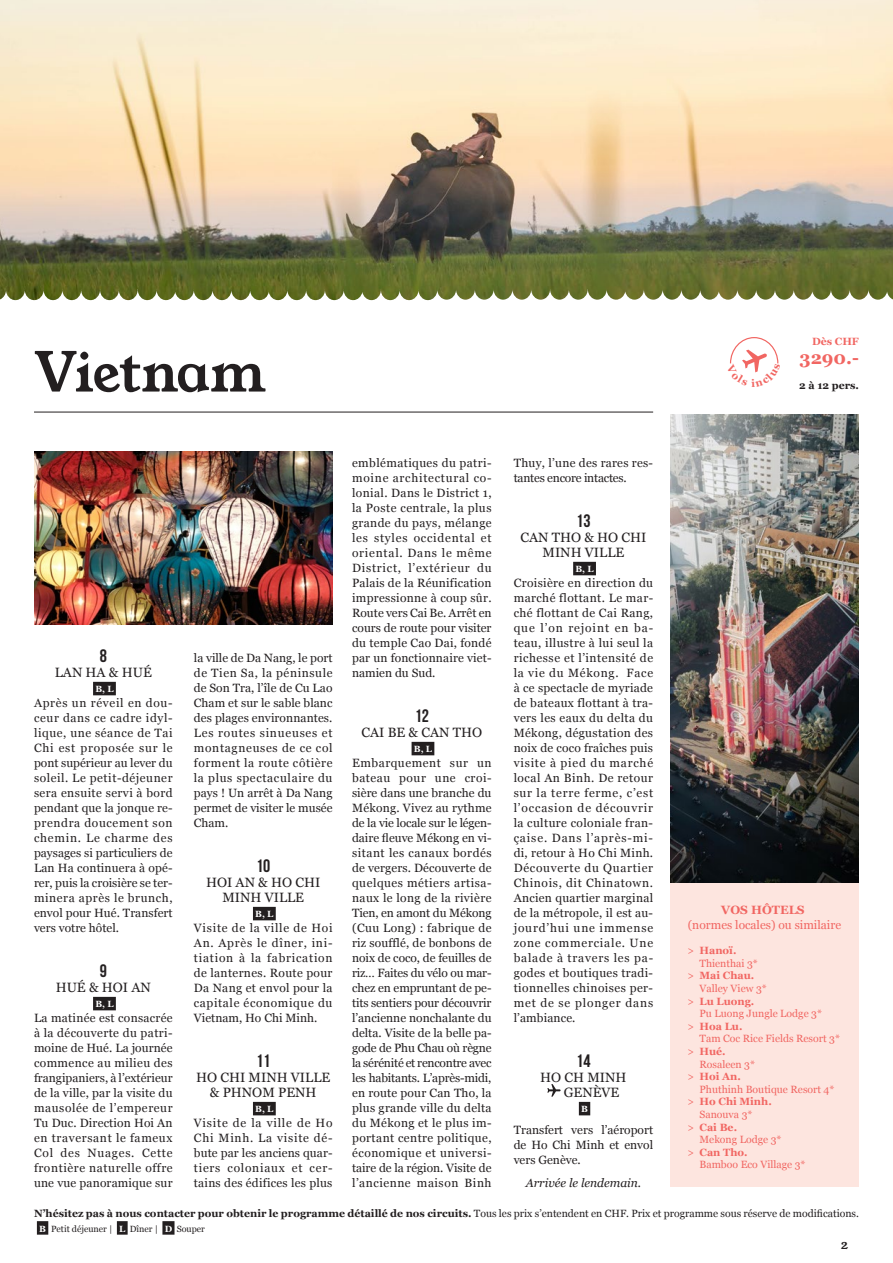
<style>
.page{position:relative;width:893px;height:1263px;background:#fff}
.page>*{position:absolute;margin:0;border:0;box-sizing:border-box;transform-origin:0 0}
.t1{font:54px "Young Serif";letter-spacing:-.025em;color:#231f20}
.t2{font:18px "Bebas Neue";color:#231f20}
.t3{font:700 18px "Georgia";color:#f16662}
.t4{font:13.5px/15px "Georgia";color:#231f20;text-align:center}
.t5{font:13.05px "Young Serif";color:#231f20}
.t6{font:12px/15px "Georgia";letter-spacing:.015em;color:#231f20;text-align:justify}
.t7{font:12px/15px "Georgia";letter-spacing:-.02em;color:#231f20}
.t8{font:12px "Georgia";color:#f16662}
.t9{font:italic 12px "Georgia";color:#231f20}
.t10{font:700 12px "Georgia";color:#f16662}
.t11{font:700 10.5px "Georgia";color:#231f20}
.t12{font:10.5px "Georgia";color:#f16662}
.t13{font:700 10.5px "Georgia";color:#f16662}
.t14{font:9px "Georgia";color:#231f20}
.t15{font:700 9px "Georgia";color:#fff}
.s1{font-weight:400}
.s2{font-weight:700;color:#fff}
</style>
<div class="page">
<hr style="left:34px;top:412px;width:619px;height:1px;background:#231f20">
<div style="left:37px;top:1221px;width:11px;height:14px;background:#231f20"></div>
<div style="left:117px;top:1221px;width:11px;height:14px;background:#231f20"></div>
<div style="left:162px;top:1221px;width:13px;height:14px;background:#231f20"></div>
<svg style="left:465px;top:0;width:428px;height:300px;background:#cbbe9e"></svg>
<img style="left:0;top:0;width:465px;height:300px">
<div style="left:670px;top:882px;width:189px;height:304px;background:#fde5df"></div>
<img style="left:670px;top:414px;width:189px;height:468px">
<div style="left:93px;top:682px;width:23px;height:13px;background:#231f20"></div>
<div style="left:93px;top:997px;width:23px;height:13px;background:#231f20"></div>
<div style="left:253px;top:907px;width:23px;height:13px;background:#231f20"></div>
<div style="left:253px;top:1102px;width:23px;height:13px;background:#231f20"></div>
<div style="left:412px;top:742px;width:22px;height:13px;background:#231f20"></div>
<div style="left:573px;top:562px;width:23px;height:13px;background:#231f20"></div>
<div style="left:579px;top:1102px;width:11px;height:13px;background:#231f20"></div>
<svg style="left:547px;top:1084px;width:14px;height:13px"></svg>
<img style="left:34px;top:452px;width:299px;height:172px">
<svg style="left:730px;top:337px;width:49px;height:36px"></svg>
<h1 class="t1" style="left:35px;top:335px;width:233px">Vietnam</h1>
<h2 class="t2" style="left:100px;top:645px;width:9px">8</h2>
<p class="t4" style="left:55px;top:664px;width:98px">LAN HA &amp; HUÉ</p>
<p class="t15" style="left:95px;top:682px;width:20px">B, L</p>
<p class="t6" style="left:34px;top:694px;width:140px">Après un réveil en dou&shy;ceur dans ce cadre idyl&shy;lique, une séance de Tai Chi est proposée sur le pont supérieur au lever du soleil. Le petit-déjeuner sera ensuite servi à bord pendant que la jonque re&shy;prendra doucement son chemin. Le charme des paysages si particuliers de Lan Ha continuera à opé&shy;rer, puis la croisière se ter&shy;minera après le brunch, envol pour Hué. Transfert vers votre hôtel.</p>
<h2 class="t2" style="left:100px;top:960px;width:9px">9</h2>
<p class="t4" style="left:56px;top:979px;width:97px">HUÉ &amp; HOI AN</p>
<p class="t15" style="left:95px;top:997px;width:20px">B, L</p>
<p class="t6" style="left:34px;top:1009px;width:140px">La matinée est consacrée à la découverte du patri&shy;moine de Hué. La journée commence au milieu des frangipaniers, à l’extérieur de la ville, par la visite du mausolée de l’empereur Tu Duc. Direction Hoi An en traversant le fameux Col des Nuages. Cette frontière naturelle offre une vue panoramique sur</p>
<p class="t6" style="left:194px;top:649px;width:140px">la ville de Da Nang, le port de Tien Sa, la péninsule de Son Tra, l’île de Cu Lao Cham et sur le sable blanc des plages environnantes.<br>Les routes sinueuses et montagneuses de ce col forment la route côtière la plus spectaculaire du pays ! Un arrêt à Da Nang permet de visiter le musée Cham.</p>
<h2 class="t2" style="left:256px;top:855px;width:16px">10</h2>
<p class="t4" style="left:206px;top:874px;width:116px">HOI AN &amp; HO CHI<br>MINH VILLE</p>
<p class="t15" style="left:255px;top:907px;width:20px">B, L</p>
<p class="t6" style="left:194px;top:919px;width:140px">Visite de la ville de Hoi An. Après le dîner, ini&shy;tiation à la fabrication de lanternes. Route pour Da Nang et envol pour la capitale économique du Vietnam, Ho Chi Minh.</p>
<h2 class="t2" style="left:256px;top:1050px;width:16px">11</h2>
<p class="t4" style="left:196px;top:1069px;width:136px">HO CHI MINH VILLE &amp; PHNOM PENH</p>
<p class="t15" style="left:255px;top:1102px;width:20px">B, L</p>
<p class="t6" style="left:194px;top:1114px;width:140px">Visite de la ville de Ho Chi Minh. La visite dé&shy;bute par les anciens quar&shy;tiers coloniaux et cer&shy;tains des édifices les plus</p>
<p class="t6" style="left:352px;top:454px;width:141px">emblématiques du patri&shy;moine architectural co&shy;lonial. Dans le District 1, la Poste centrale, la plus grande du pays, mélange les styles occidental et oriental. Dans le même District, l’extérieur du Palais de la Réunification impressionne à coup sûr.<br>Route vers Cai Be. Arrêt en cours de route pour visiter du temple Cao Dai, fondé par un fonctionnaire viet&shy;namien du Sud.</p>
<h2 class="t2" style="left:415px;top:705px;width:16px">12</h2>
<p class="t4" style="left:361px;top:724px;width:122px">CAI BE &amp; CAN THO</p>
<p class="t15" style="left:414px;top:742px;width:20px">B, L</p>
<p class="t6" style="left:352px;top:754px;width:141px">Embarquement sur un bateau pour une croi&shy;sière dans une branche du Mékong. Vivez au rythme de la vie locale sur le légen&shy;daire fleuve Mékong en vi&shy;sitant les canaux bordés de vergers. Découverte de quelques métiers artisa&shy;naux le long de la rivière Tien, en amont du Mékong (Cuu Long) : fabrique de riz soufflé, de bonbons de noix de coco, de feuilles de riz… Faites du vélo ou mar&shy;chez en empruntant de pe&shy;tits sentiers pour découvrir l’ancienne nonchalante du delta. Visite de la belle pa&shy;gode de Phu Chau où règne la sérénité et rencontre avec les habitants. L’après-midi, en route pour Can Tho, la plus grande ville du delta du Mékong et le plus im&shy;portant centre politique, économique et universi&shy;taire de la région. Visite de l’ancienne maison Binh</p>
<p class="t7" style="left:514px;top:454px;width:141px">Thuy, l’une des rares res&shy;tantes encore intactes.</p>
<h2 class="t2" style="left:576px;top:510px;width:16px">13</h2>
<p class="t4" style="left:520px;top:529px;width:128px">CAN THO &amp; HO CHI<br>MINH VILLE</p>
<p class="t15" style="left:575px;top:562px;width:20px">B, L</p>
<p class="t6" style="left:514px;top:574px;width:141px">Croisière en direction du marché flottant. Le mar&shy;ché flottant de Cai Rang, que l’on rejoint en ba&shy;teau, illustre à lui seul la richesse et l’intensité de la vie du Mékong. Face à ce spectacle de myriade de bateaux flottant à tra&shy;vers les eaux du delta du Mékong, dégustation des noix de coco fraîches puis visite à pied du marché local An Binh. De retour sur la terre ferme, c’est l’occasion de découvrir la culture coloniale fran&shy;çaise. Dans l’après-mi&shy;di, retour à Ho Chi Minh.<br>Découverte du Quartier Chinois, dit Chinatown.<br>Ancien quartier marginal de la métropole, il est au&shy;jourd’hui une immense zone commerciale. Une balade à travers les pa&shy;godes et boutiques tradi&shy;tionnelles chinoises per&shy;met de se plonger dans l’ambiance.</p>
<h2 class="t2" style="left:576px;top:1050px;width:16px">14</h2>
<p class="t4" style="left:564px;top:1069px;width:64px;text-align:left;text-indent:-24px">HO CH MINH<br>GENÈVE</p>
<p class="t15" style="left:581px;top:1102px;width:8px">B</p>
<p class="t6" style="left:514px;top:1122px;width:141px">Transfert vers l’aéroport de Ho Chi Minh et envol vers Genève.</p>
<p class="t9" style="left:526px;top:1174px;width:117px">Arrivée le lendemain.</p>
<p class="t13" style="left:812px;top:333px;width:48px">Dès CHF</p>
<h2 class="t3" style="left:799px;top:344px;width:61px">3290.-</h2>
<p class="t11" style="left:799px;top:378px;width:61px">2 à 12 pers.</p>
<p class="t10" style="left:721px;top:901px;width:85px">VOS HÔTELS</p>
<p class="t8" style="left:688px;top:916px;width:155px">(normes locales) ou similaire</p>
<p class="t13" style="left:687px;top:942px;width:51px"><span class="s1">&gt;</span> Hanoï.</p>
<p class="t12" style="left:699px;top:955px;width:60px">Thienthai 3*</p>
<p class="t13" style="left:687px;top:968px;width:68px"><span class="s1">&gt;</span> Mai Chau.</p>
<p class="t12" style="left:699px;top:981px;width:69px">Valley View 3*</p>
<p class="t13" style="left:687px;top:993px;width:68px"><span class="s1">&gt;</span> Lu Luong.</p>
<p class="t12" style="left:699px;top:1006px;width:124px">Pu Luong Jungle Lodge 3*</p>
<p class="t13" style="left:687px;top:1018px;width:57px"><span class="s1">&gt;</span> Hoa Lu.</p>
<p class="t12" style="left:699px;top:1031px;width:142px">Tam Coc Rice Fields Resort 3*</p>
<p class="t13" style="left:687px;top:1043px;width:40px"><span class="s1">&gt;</span> Hué.</p>
<p class="t12" style="left:699px;top:1056px;width:57px">Rosaleen 3*</p>
<p class="t13" style="left:687px;top:1068px;width:55px"><span class="s1">&gt;</span> Hoi An.</p>
<p class="t12" style="left:699px;top:1081px;width:136px">Phuthinh Boutique Resort 4*</p>
<p class="t13" style="left:687px;top:1094px;width:86px"><span class="s1">&gt;</span> Ho Chi Minh.</p>
<p class="t12" style="left:699px;top:1107px;width:54px">Sanouva 3*</p>
<p class="t13" style="left:687px;top:1119px;width:51px"><span class="s1">&gt;</span> Cai Be.</p>
<p class="t12" style="left:699px;top:1132px;width:83px">Mekong Lodge 3*</p>
<p class="t13" style="left:687px;top:1144px;width:62px"><span class="s1">&gt;</span> Can Tho.</p>
<p class="t12" style="left:699px;top:1157px;width:108px">Bamboo Eco Village 3*</p>
<p class="t11" style="left:34px;top:1205px;width:826px">N’hésitez pas à nous contacter pour obtenir le programme détaillé de nos circuits. <span class="s1">Tous les prix s’entendent en CHF. Prix et programme sous réserve de modifications.</span></p>
<p class="t14" style="left:39px;top:1222px;width:167px"><span class="s2">B</span> Petit déjeuner | <span class="s2">L</span> Dîner | <span class="s2">D</span> Souper</p>
<p class="t5" style="left:841px;top:1235px;width:8px">2</p>
</div>
